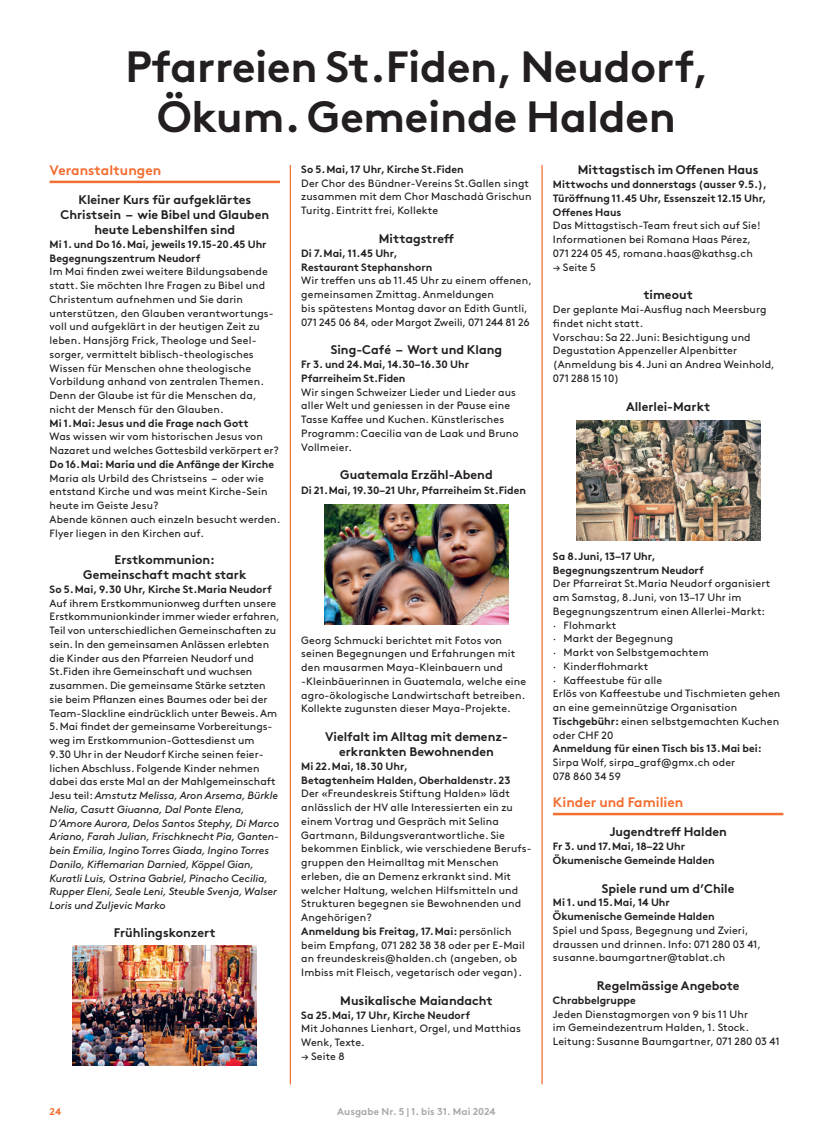
<style>
.page{position:relative;width:833px;height:1134px;background:#fff}
.page>*{position:absolute;margin:0;border:0;box-sizing:border-box;transform-origin:0 0}
.t1{font:700 43.75px/50px "Brown Pro";letter-spacing:-.005em;color:#231f20;text-align:center}
.t2{font:700 13.75px "Brown Pro";color:#f36e31}
.t3{font:700 12.5px/15px "Brown Pro";color:#231f20;text-align:center}
.t4{font:10.62px/13.8px "Brown Pro";letter-spacing:.01em;color:#231f20}
.t5{font:700 10.62px/13.8px "Brown Pro";color:#231f20}
.t6{font:700 10px "Brown Pro";letter-spacing:.01em;color:#a8a9ad}
.t7{font:700 10px "Brown Pro";color:#f36e31}
.s1{font-style:italic}
.s2{font-weight:700}
</style>
<div class="page">
<hr style="left:290px;top:165px;width:1px;height:919px;background:#f36e31">
<hr style="left:541px;top:165px;width:1px;height:919px;background:#f36e31">
<img style="left:324px;top:504px;width:184px;height:120px">
<hr style="left:553px;top:813px;width:230px;height:2px;background:#f36e31">
<img style="left:576px;top:421px;width:184px;height:120px">
<hr style="left:50px;top:181px;width:230px;height:2px;background:#f36e31">
<img style="left:73px;top:945px;width:184px;height:120px">
<h1 class="t1" style="left:125px;top:38px;width:585px">Pfarreien St.Fiden, Neudorf,<br>Ökum. Gemeinde Halden</h1>
<p class="t5" style="left:301px;top:161px;width:164px">So 5.Mai, 17 Uhr, Kirche St.Fiden</p>
<p class="t4" style="left:301px;top:175px;width:232px">Der Chor des Bündner-Vereins St.Gallen singt zusammen mit dem Chor Maschadà Grischun<br>Turitg. Eintritt frei, Kollekte</p>
<p class="t3" style="left:379px;top:230px;width:77px">Mittagstreff</p>
<p class="t5" style="left:301px;top:245px;width:133px">Di 7.Mai, 11.45 Uhr,<br>Restaurant Stephanshorn</p>
<p class="t4" style="left:301px;top:273px;width:232px">Wir treffen uns ab 11.45 Uhr zu einem offenen, gemeinsamen Zmittag. Anmeldungen<br>bis spätestens Montag davor an Edith Guntli, 071 245 06 84, oder Margot Zweili, 071 244 81 26</p>
<p class="t3" style="left:331px;top:341px;width:173px">Sing-Café – Wort und Klang</p>
<p class="t5" style="left:301px;top:356px;width:169px">Fr 3. und 24.Mai, 14.30–16.30 Uhr<br>Pfarreiheim St.Fiden</p>
<p class="t4" style="left:301px;top:384px;width:219px">Wir singen Schweizer Lieder und Lieder aus aller Welt und geniessen in der Pause eine Tasse Kaffee und Kuchen. Künstlerisches Programm: Caecilia van de Laak und Bruno Vollmeier.</p>
<p class="t3" style="left:340px;top:466px;width:154px">Guatemala Erzähl-Abend</p>
<p class="t5" style="left:301px;top:483px;width:226px">Di 21.Mai, 19.30–21 Uhr, Pfarreiheim St.Fiden</p>
<p class="t3" style="left:578px;top:161px;width:182px">Mittagstisch im Offenen Haus</p>
<p class="t5" style="left:553px;top:176px;width:216px;text-align:justify">Mittwochs und donnerstags (ausser 9.5.), Türöffnung 11.45 Uhr, Essenszeit 12.15 Uhr, Offenes Haus</p>
<p class="t4" style="left:553px;top:218px;width:209px">Das Mittagstisch-Team freut sich auf Sie!<br>Informationen bei Romana Haas Pérez,<br>071 224 05 45, romana.haas@kathsg.ch</p>
<p class="t4" style="left:553px;top:259px;width:45px">→ Seite 5</p>
<p class="t3" style="left:643px;top:286px;width:51px">timeout</p>
<p class="t4" style="left:553px;top:302px;width:223px">Der geplante Mai-Ausflug nach Meersburg findet nicht statt.<br>Vorschau: Sa 22.Juni: Besichtigung und<br>Degustation Appenzeller Alpenbitter (Anmeldung bis 4.Juni an Andrea Weinhold,<br>071 288 15 10)</p>
<p class="t3" style="left:626px;top:397px;width:86px">Allerlei-Markt</p>
<p class="t2" style="left:50px;top:159px;width:113px">Veranstaltungen</p>
<p class="t3" style="left:60px;top:191px;width:210px">Kleiner Kurs für aufgeklärtes<br>Christsein – wie Bibel und Glauben heute Lebenshilfen sind</p>
<p class="t5" style="left:50px;top:236px;width:218px">Mi 1. und Do 16.Mai, jeweils 19.15-20.45 Uhr<br>Begegnungszentrum Neudorf</p>
<p class="t4" style="left:50px;top:264px;width:226px">Im Mai finden zwei weitere Bildungsabende statt. Sie möchten Ihre Fragen zu Bibel und Christentum aufnehmen und Sie darin unterstützen, den Glauben verantwortungs&shy;voll und aufgeklärt in der heutigen Zeit zu leben. Hansjörg Frick, Theologe und Seel&shy;sorger, vermittelt biblisch-theologisches Wissen für Menschen ohne theologische Vorbildung anhand von zentralen Themen.<br>Denn der Glaube ist für die Menschen da, nicht der Mensch für den Glauben.</p>
<p class="t5" style="left:50px;top:415px;width:201px">Mi 1.Mai: Jesus und die Frage nach Gott</p>
<p class="t4" style="left:50px;top:429px;width:231px">Was wissen wir vom historischen Jesus von<br>Nazaret und welches Gottesbild verkörpert er?</p>
<p class="t5" style="left:50px;top:456px;width:226px">Do 16.Mai: Maria und die Anfänge der Kirche</p>
<p class="t4" style="left:50px;top:470px;width:232px">Maria als Urbild des Christseins – oder wie entstand Kirche und was meint Kirche-Sein heute im Geiste Jesu?<br>Abende können auch einzeln besucht werden.<br>Flyer liegen in den Kirchen auf.</p>
<p class="t3" style="left:83px;top:551px;width:165px">Erstkommunion:<br>Gemeinschaft macht stark</p>
<p class="t5" style="left:50px;top:581px;width:224px">So 5.Mai, 9.30 Uhr, Kirche St.Maria Neudorf</p>
<p class="t4" style="left:50px;top:595px;width:232px">Auf ihrem Erstkommunionweg durften unsere Erstkommunionkinder immer wieder erfahren, Teil von unterschiedlichen Gemeinschaften zu sein. In den gemeinsamen Anlässen erlebten die Kinder aus den Pfarreien Neudorf und St.Fiden ihre Gemeinschaft und wuchsen zusammen. Die gemeinsame Stärke setzten sie beim Pflanzen eines Baumes oder bei der Team-Slackline eindrücklich unter Beweis. Am 5.Mai findet der gemeinsame Vorbereitungs&shy;weg im Erstkommunion-Gottesdienst um<br>9.30 Uhr in der Neudorf Kirche seinen feier&shy;lichen Abschluss. Folgende Kinder nehmen dabei das erste Mal an der Mahlgemeinschaft Jesu teil: <span class="s1">Amstutz Melissa, Aron Arsema, Bürkle Nelia, Casutt Giuanna, Dal Ponte Elena, D’Amore Aurora, Delos Santos Stephy, Di Marco Ariano, Farah Julian, Frischknecht Pia, Ganten&shy;bein Emilia, Ingino Torres Giada, Ingino Torres Danilo, Kiflemarian Darnied, Köppel Gian, Kuratli Luis, Ostrina Gabriel, Pinacho Cecilia, Rupper Eleni, Seale Leni, Steuble Svenja, Walser Loris und Zuljevic Marko</span></p>
<p class="t3" style="left:114px;top:923px;width:103px">Frühlingskonzert</p>
<p class="t5" style="left:553px;top:548px;width:153px">Sa 8.Juni, 13–17 Uhr,<br>Begegnungszentrum Neudorf</p>
<p class="t4" style="left:553px;top:576px;width:229px">Der Pfarreirat St.Maria Neudorf organisiert am Samstag, 8.Juni, von 13–17 Uhr im<br>Begegnungszentrum einen Allerlei-Markt:<br>· Flohmarkt<br>· Markt der Begegnung<br>· Markt von Selbstgemachtem<br>· Kinderflohmarkt<br>· Kaffeestube für alle<br>Erlös von Kaffeestube und Tischmieten gehen an eine gemeinnützige Organisation<br><span class="s2">Tischgebühr:</span> einen selbstgemachten Kuchen oder CHF 20</p>
<p class="t5" style="left:553px;top:741px;width:210px">Anmeldung für einen Tisch bis 13.Mai bei:</p>
<p class="t4" style="left:553px;top:755px;width:184px">Sirpa Wolf, sirpa_graf@gmx.ch oder<br>078 860 34 59</p>
<p class="t2" style="left:553px;top:791px;width:132px">Kinder und Familien</p>
<p class="t3" style="left:609px;top:823px;width:119px">Jugendtreff Halden</p>
<p class="t5" style="left:553px;top:838px;width:163px">Fr 3. und 17.Mai, 18–22 Uhr<br>Ökumenische Gemeinde Halden</p>
<p class="t3" style="left:602px;top:879px;width:134px">Spiele rund um d’Chile</p>
<p class="t5" style="left:553px;top:894px;width:163px">Mi 1. und 15.Mai, 14 Uhr<br>Ökumenische Gemeinde Halden</p>
<p class="t4" style="left:553px;top:922px;width:210px">Spiel und Spass, Begegnung und Zvieri, draussen und drinnen. Info: 071 280 03 41, susanne.baumgartner@tablat.ch</p>
<p class="t3" style="left:597px;top:977px;width:144px">Regelmässige Angebote</p>
<p class="t5" style="left:553px;top:992px;width:84px">Chrabbelgruppe</p>
<p class="t4" style="left:553px;top:1006px;width:228px">Jeden Dienstagmorgen von 9 bis 11 Uhr<br>im Gemeindezentrum Halden, 1. Stock.<br>Leitung: Susanne Baumgartner, 071 280 03 41</p>
<p class="t4" style="left:301px;top:632px;width:226px">Georg Schmucki berichtet mit Fotos von seinen Begegnungen und Erfahrungen mit den mausarmen Maya-Kleinbauern und -Kleinbäuerinnen in Guatemala, welche eine agro-ökologische Landwirtschaft betreiben.<br>Kollekte zugunsten dieser Maya-Projekte.</p>
<p class="t3" style="left:325px;top:728px;width:184px">Vielfalt im Alltag mit demenz&shy;erkrankten Bewohnenden</p>
<p class="t5" style="left:301px;top:758px;width:211px">Mi 22.Mai, 18.30 Uhr,<br>Betagtenheim Halden, Oberhaldenstr. 23</p>
<p class="t4" style="left:301px;top:786px;width:232px">Der «Freundeskreis Stiftung Halden» lädt anlässlich der HV alle Interessierten ein zu einem Vortrag und Gespräch mit Selina Gartmann, Bildungsverantwortliche. Sie bekommen Einblick, wie verschiedene Berufs&shy;gruppen den Heimalltag mit Menschen erleben, die an Demenz erkrankt sind. Mit welcher Haltung, welchen Hilfsmitteln und Strukturen begegnen sie Bewohnenden und Angehörigen?<br><span class="s2">Anmeldung bis Freitag, 17.Mai:</span> persönlich beim Empfang, 071 282 38 38 oder per E-Mail an freundeskreis@halden.ch (angeben, ob Imbiss mit Fleisch, vegetarisch oder vegan).</p>
<p class="t3" style="left:340px;top:992px;width:154px">Musikalische Maiandacht</p>
<p class="t5" style="left:301px;top:1007px;width:170px">Sa 25.Mai, 17 Uhr, Kirche Neudorf</p>
<p class="t4" style="left:301px;top:1021px;width:221px">Mit Johannes Lienhart, Orgel, und Matthias<br>Wenk, Texte.</p>
<p class="t4" style="left:301px;top:1048px;width:45px">→ Seite 8</p>
<p class="t7" style="left:50px;top:1103px;width:13px">24</p>
<p class="t6" style="left:337px;top:1103px;width:160px">Ausgabe Nr. 5 | 1. bis 31. Mai 2024</p>
</div>
